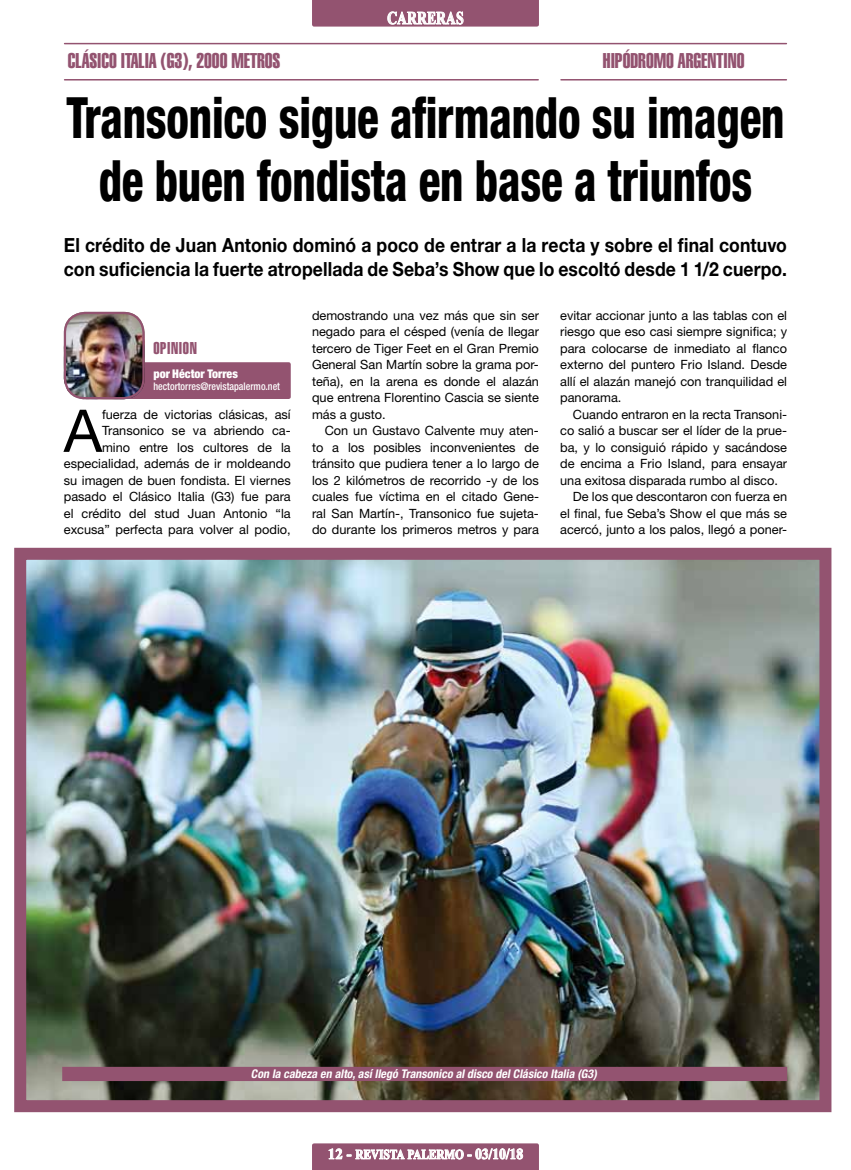
<style>
.page{position:relative;width:851px;height:1170px;background:#fff}
.page>*{position:absolute;margin:0;border:0;box-sizing:border-box;transform-origin:0 0}
.t1{font:58.95px "Helvetica Neue LT Std";color:#000}
.t2{font:800 condensed 57px/63px "Helvetica Neue LT Std";letter-spacing:-.005em;color:#000;text-align:center;scale:.79 1}
.t3{font:21px "Helvetica LT Std Extra Comp";color:#935370}
.t4{font:700 19.5px/24px "Helvetica Neue LT Std";letter-spacing:.005em;color:#000;scale:.9 1}
.t5{font:700 18px "Times New Roman";letter-spacing:.02em;color:#fff;scale:.75 1}
.t6{font:16.8px "Helvetica LT Std Extra Comp";letter-spacing:.035em;color:#935370}
.t7{font:700 13.5px "Times New Roman";color:#fff;scale:.83 1}
.t8{font:12.75px/16.5px "Helvetica Neue LT Std";color:#000;text-align:justify}
.t9{font:italic 700 condensed 12px "Helvetica Neue LT Std";color:#fff}
.t10{font:900 condensed 12px "Helvetica Neue LT Std";color:#fff}
.t11{font:500 condensed 10.5px "Helvetica Neue LT Std";color:#fff;scale:.95 1}
.s1{font-size:15px}
</style>
<div class="page">
<hr style="left:65px;top:79px;width:473px;height:1px;background:#935370">
<hr style="left:65px;top:43px;width:721px;height:1px;background:#935370">
<hr style="left:561px;top:79px;width:225px;height:1px;background:#935370">
<svg style="left:312px;top:1143px;width:227px;height:26px;background:#a67289"></svg>
<svg style="left:312px;top:0;width:227px;height:27px;background:#9d627d"></svg>
<img style="left:27px;top:560px;width:791px;height:539px">
<div style="left:14px;top:547px;width:817px;height:565px;border:12px solid #935370"></div>
<div style="left:114px;top:362px;width:177px;height:37px;background:#935370;border-radius:2px"></div>
<img style="left:64px;top:312px;width:81px;height:87px">
<div style="left:64px;top:312px;width:81px;height:87px;border:2px solid #935370;border-radius:20px"></div>
<div style="left:62px;top:1066px;width:725px;height:14px;background:#935370"></div>
<h3 class="t5" style="left:387px;top:6px;width:103px">CARRERAS</h3>
<h3 class="t3" style="left:68px;top:48px;width:214px">CLÁSICO ITALIA (G3), 2000 METROS</h3>
<h3 class="t3" style="left:602px;top:48px;width:143px">HIPÓDROMO ARGENTINO</h3>
<h2 class="t2" style="left:66px;top:85px;width:910px">Transonico sigue afirmando su imagen de buen fondista en base a triunfos</h2>
<h3 class="t4" style="left:64px;top:233px;width:805px">El crédito de Juan Antonio dominó a poco de entrar a la recta y sobre el final contuvo con suficiencia la fuerte atropellada de Seba’s Show que lo escoltó desde 1 1/2 cuerpo.</h3>
<h3 class="t6" style="left:153px;top:337px;width:45px">OPINION</h3>
<p class="t10" style="left:153px;top:366px;width:86px">por Héctor Torres</p>
<p class="t11" style="left:153px;top:379px;width:135px">hectortorres@revistapalermo.net</p>
<p class="t8" style="left:64px;top:406px;width:228px;text-align:right">fuerza de victorias clásicas, así Transonico se va abriendo ca-<br>mino entre los cultores de la especialidad, además de ir moldeando su imagen de buen fondista. El viernes pasado el Clásico Italia (G3) fue para el crédito del stud Juan Antonio “la excusa” perfecta para volver al podio,</p>
<h1 class="t1" style="left:64px;top:395px;width:40px">A</h1>
<p class="t8" style="left:312px;top:307px;width:228px">demostrando una vez más que sin ser negado para el césped (venía de llegar tercero de Tiger Feet en el Gran Premio General San Martín sobre la grama por&shy;teña), en la arena es donde el alazán que entrena Florentino Cascia se siente más a gusto.</p>
<p class="t8" style="left:312px;top:422px;width:228px;text-indent:13px">Con un Gustavo Calvente muy aten&shy;to a los posibles inconvenientes de tránsito que pudiera tener a lo largo de los 2 kilómetros de recorrido -y de los cuales fue víctima en el citado Gene&shy;ral San Martín-, Transonico fue sujeta&shy;do durante los primeros metros y para</p>
<p class="t8" style="left:560px;top:307px;width:228px">evitar accionar junto a las tablas con el riesgo que eso casi siempre significa; y para colocarse de inmediato al flanco externo del puntero Frio Island. Desde allí el alazán manejó con tranquilidad el panorama.</p>
<p class="t8" style="left:573px;top:406px;width:215px">Cuando entraron en la recta Transoni-</p>
<p class="t8" style="left:560px;top:422px;width:228px">co salió a buscar ser el líder de la prue-</p>
<p class="t8" style="left:560px;top:439px;width:228px">ba, y lo consiguió rápido y sacándose</p>
<p class="t8" style="left:560px;top:455px;width:228px">de encima a Frio Island, para ensayar</p>
<p class="t8" style="left:560px;top:471px;width:219px">una exitosa disparada rumbo al disco.</p>
<p class="t8" style="left:573px;top:488px;width:216px">De los que descontaron con fuerza en</p>
<p class="t8" style="left:560px;top:504px;width:228px">el final, fue Seba’s Show el que más se</p>
<p class="t8" style="left:560px;top:521px;width:228px">acercó, junto a los palos, llegó a poner-</p>
<p class="t9" style="left:251px;top:1066px;width:347px">Con la cabeza en alto,asíllegó Transonico aldisco delClásico Italia (G3)</p>
<p class="t7" style="left:328px;top:1144px;width:237px"><span class="s1">12 -</span> REVISTA PALERMO <span class="s1">- 03/10/18</span></p>
</div>
